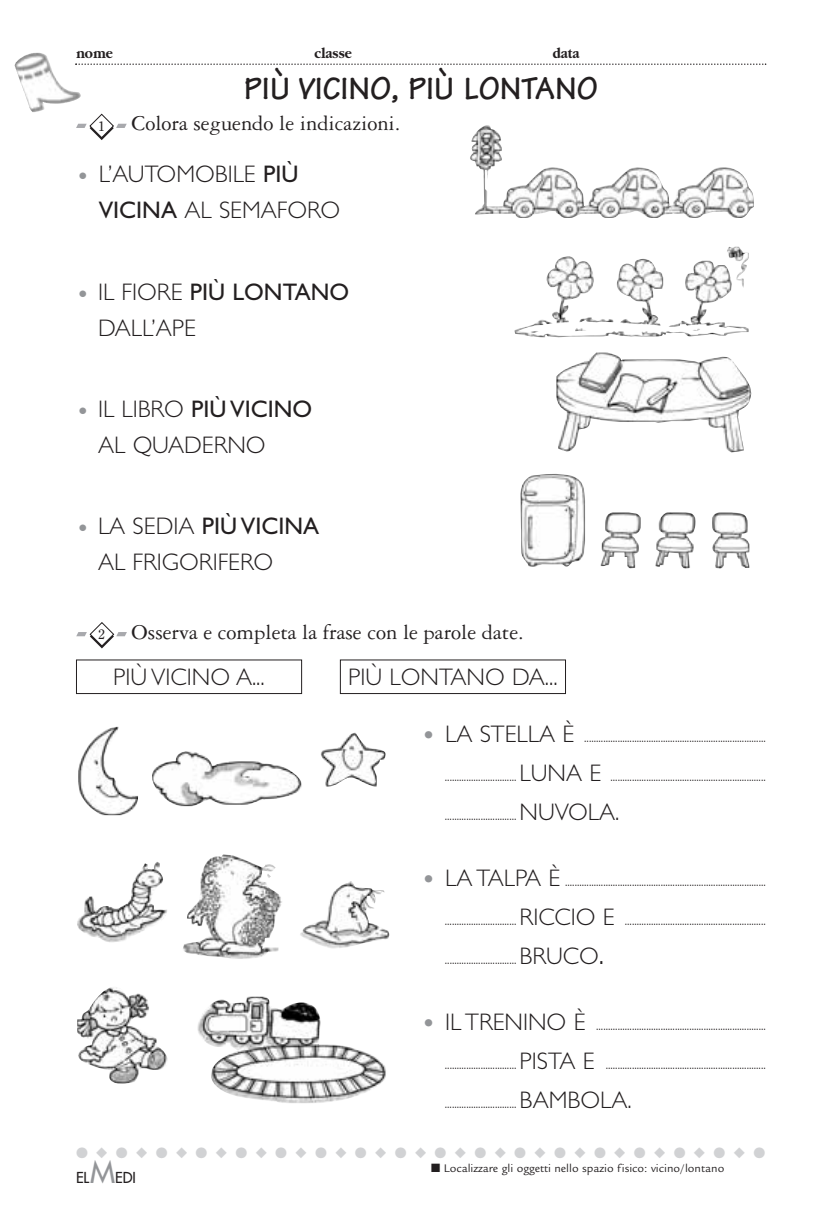
<style>
.page{position:relative;width:830px;height:1221px;background:#fff}
.page>*{position:absolute;margin:0;border:0;box-sizing:border-box;transform-origin:0 0}
.t1{font:700 33px "Tekton";color:#231f20}
.t2{font:300 24px/36px "Gill Sans";color:#231f20}
.t3{font:22.5px "Garamond Three";color:#231f20}
.t4{font:15px "Zapf Dingbats";color:#d1d2d4}
.t5{font:700 15px "Garamond";color:#231f20;scale:.9 1}
.t6{font:14.7px "Futura";color:#231f20}
.t7{font:300 13.5px "Gill Sans";color:#231f20}
.t8{font:13.5px "Clearface";color:#231f20}
.t9{font:12px "Legacy San ITC";color:#231f20}
.s1{font-size:27px;color:#939598}
.s2{font-weight:400}
.s3{font-size:30px;color:#939598}
.s4{font-size:24px}
.s5{font-size:30px}
.s6{font-size:29.4px;color:#939598}
</style>
<div class="page">
<svg style="left:81px;top:63px;width:685px;height:2px"></svg>
<img style="left:43px;top:60px;width:38px;height:49px">
<img style="left:77px;top:854px;width:313px;height:105px">
<img style="left:78px;top:726px;width:308px;height:89px">
<img style="left:470px;top:125px;width:283px;height:93px">
<img style="left:514px;top:247px;width:235px;height:90px">
<img style="left:556px;top:352px;width:195px;height:100px">
<img style="left:520px;top:474px;width:229px;height:95px">
<svg style="left:76px;top:622px;width:51px;height:26px"></svg>
<img style="left:77px;top:987px;width:309px;height:116px">
<svg style="left:76px;top:114px;width:51px;height:26px"></svg>
<p class="t5" style="left:76px;top:47px;width:42px">nome</p>
<p class="t5" style="left:314px;top:47px;width:43px">classe</p>
<p class="t5" style="left:552px;top:47px;width:31px">data</p>
<p class="t8" style="left:98px;top:120px;width:8px">1</p>
<h1 class="t1" style="left:244px;top:77px;width:355px">PIÙ VICINO, PIÙ LONTANO</h1>
<h3 class="t3" style="left:131px;top:115px;width:270px">Colora seguendo le indicazioni.</h3>
<h2 class="t2" style="left:99px;top:159px;width:243px;text-indent:-22px"><span class="s1">•</span> L’AUTOMOBILE <span class="s2">PIÙ<br>VICINA</span> AL SEMAFORO</h2>
<h2 class="t2" style="left:98px;top:276px;width:253px;text-indent:-22px"><span class="s1">•</span> IL FIORE <span class="s2">PIÙ LONTANO<br></span>DALL’APE</h2>
<h2 class="t2" style="left:98px;top:393px;width:215px;text-indent:-22px"><span class="s1">•</span> IL LIBRO <span class="s2">PIÙ VICINO<br></span>AL QUADERNO</h2>
<h2 class="t2" style="left:98px;top:511px;width:222px;text-indent:-22px"><span class="s1">•</span> LA SEDIA <span class="s2">PIÙ VICINA<br></span>AL FRIGORIFERO</h2>
<p class="t8" style="left:98px;top:628px;width:8px">2</p>
<h3 class="t3" style="left:131px;top:624px;width:393px">Osserva e completa la frase con le parole date.</h3>
<h2 class="t2" style="left:113px;top:661px;width:153px">PIÙ VICINO A...</h2>
<h2 class="t2" style="left:348px;top:661px;width:211px">PIÙ LONTANO DA...</h2>
<p class="t7" style="left:421px;top:732px;width:346px"><span class="s3">•</span> <span class="s4">LA STELLA È</span> ............................................................................</p>
<p class="t7" style="left:444px;top:771px;width:322px">.............................. <span class="s4">LUNA E</span> .................................................................</p>
<p class="t7" style="left:444px;top:810px;width:176px">.............................. <span class="s4">NUVOLA.</span></p>
<p class="t7" style="left:421px;top:876px;width:346px"><span class="s3">•</span> <span class="s4">LA TALPA È</span> ....................................................................................</p>
<p class="t7" style="left:444px;top:915px;width:322px">.............................. <span class="s4">RICCIO E</span> ...........................................................</p>
<p class="t7" style="left:444px;top:954px;width:161px">.............................. <span class="s4">BRUCO</span><span class="s5">.</span></p>
<p class="t7" style="left:421px;top:1020px;width:346px"><span class="s3">•</span> <span class="s4">IL TRENINO È</span> .......................................................................</p>
<p class="t7" style="left:444px;top:1059px;width:322px">.............................. <span class="s4">PISTA E</span> ...................................................................</p>
<p class="t7" style="left:444px;top:1098px;width:188px">.............................. <span class="s4">BAMBOLA.</span></p>
<p class="t4" style="left:76px;top:1145px;width:690px">●◆●◆●◆●◆●◆●◆●◆●◆●◆●◆●◆●◆●◆●◆●◆●◆●◆●</p>
<p class="t9" style="left:431px;top:1163px;width:294px">■ Localizzare gli oggetti nello spazio fisico: vicino/lontano</p>
<p class="t6" style="left:76px;top:1170px;width:61px">EL<span class="s6">M</span>EDI</p>
</div>
